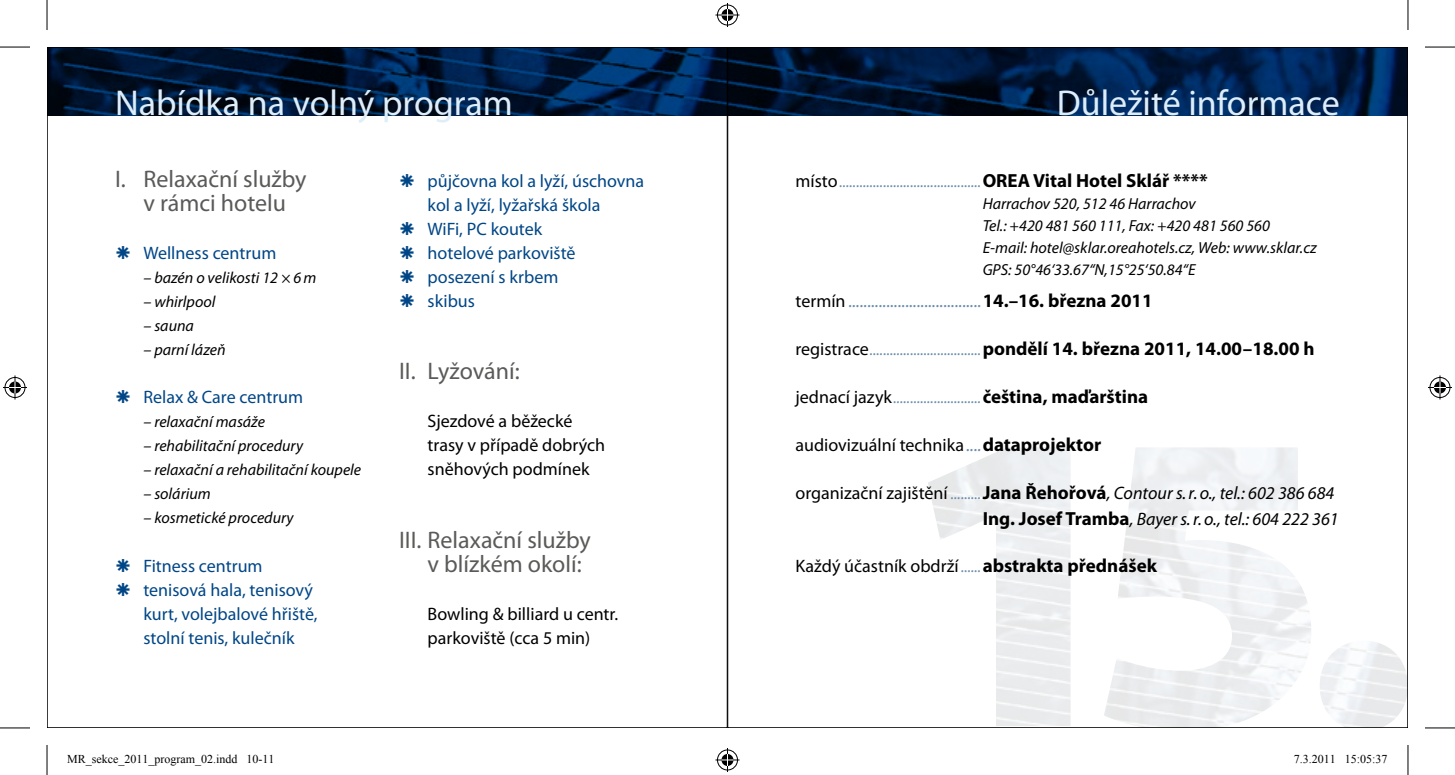
<style>
.page{position:relative;width:1455px;height:775px;background:#fff}
.page>*{position:absolute;margin:0;border:0;box-sizing:border-box;transform-origin:0 0}
.t1{font:36px "Myriad Pro";color:#ddedf9}
.t2{font:24px/24px "Myriad Pro";color:#5a5a59;text-align:center}
.t3{font:18px/24px "Myriad Pro";color:#004686}
.t4{font:18px/24px "Myriad Pro";color:#000}
.t5{font:italic 18px/26px "Myriad Pro";color:#000;text-align:right}
.t6{font:italic 18px "Myriad Pro";color:#698cac}
.t7{font:italic 16px/22px "Myriad Pro";color:#000}
.t8{font:italic 16px "Myriad Pro";color:#698cac}
.t9{font:12px "Times New Roman";color:#000}
.s1{font-style:normal;font-size:18px}
.s2{color:#698cac}
.s3{font-weight:700;font-style:normal;font-size:19px}
.s4{font-style:normal;color:#000}
.s5{font-weight:700;font-style:normal;font-size:19px;color:#000}
.s6{font-style:normal;font-size:18px;color:#000}
.s7{font-style:italic;color:#698cac}
.s8{font-weight:700;font-size:19px}
.s9{font-style:normal}
.s10{font-size:16px;color:#698cac}
.s11{font-style:italic;font-size:16px;color:#698cac}
</style>
<div class="page">
<img style="left:49px;top:49px;width:676px;height:66px">
<svg style="left:729px;top:49px;width:677px;height:66px;background:#001c42"></svg>
<hr style="left:0;top:47px;width:30px;height:1px;background:#000">
<hr style="left:1425px;top:47px;width:30px;height:1px;background:#000">
<hr style="left:0;top:727px;width:30px;height:1px;background:#000">
<hr style="left:1425px;top:727px;width:30px;height:1px;background:#000">
<hr style="left:47px;top:0;width:1px;height:30px;background:#000">
<hr style="left:47px;top:744px;width:1px;height:30px;background:#000">
<hr style="left:1407px;top:0;width:1px;height:30px;background:#000">
<hr style="left:1407px;top:744px;width:1px;height:30px;background:#000">
<svg style="left:715px;top:3px;width:24px;height:24px"></svg>
<svg style="left:715px;top:748px;width:24px;height:23px"></svg>
<svg style="left:3px;top:375px;width:24px;height:24px"></svg>
<svg style="left:1428px;top:375px;width:24px;height:24px"></svg>
<h1 class="t1" style="left:115px;top:81px;width:399px">Nabídka na volný program</h1>
<h1 class="t1" style="left:1057px;top:81px;width:285px">Důležité informace</h1>
<h2 class="t2" style="left:115px;top:167px;width:193px">I. Relaxační služby v rámci hotelu</h2>
<p class="t3" style="left:143px;top:241px;width:134px">Wellness centrum</p>
<p class="t7" style="left:143px;top:266px;width:174px">– bazén o velikosti 12 × 6m</p>
<p class="t7" style="left:143px;top:290px;width:74px">– whirlpool</p>
<p class="t7" style="left:143px;top:314px;width:52px">– sauna</p>
<p class="t7" style="left:143px;top:338px;width:84px">– parní lázeň</p>
<p class="t3" style="left:143px;top:385px;width:161px">Relax &amp; Care centrum</p>
<p class="t7" style="left:143px;top:410px;width:123px">– relaxační masáže</p>
<p class="t7" style="left:143px;top:434px;width:161px">– rehabilitační procedury</p>
<p class="t7" style="left:143px;top:458px;width:219px">– relaxační a rehabilitační koupele</p>
<p class="t7" style="left:143px;top:482px;width:69px">– solárium</p>
<p class="t7" style="left:143px;top:506px;width:152px">– kosmetické procedury</p>
<p class="t3" style="left:143px;top:553px;width:176px">Fitness centrum tenisová hala, tenisový kurt, volejbalové hřiště, stolní tenis, kulečník</p>
<p class="t3" style="left:428px;top:169px;width:218px">půjčovna kol a lyží, úschovna kol a lyží, lyžařská škola<br>WiFi, PC koutek<br>hotelové parkoviště posezení s krbem<br>skibus</p>
<h2 class="t2" style="left:399px;top:359px;width:122px">II. Lyžování:</h2>
<p class="t4" style="left:428px;top:409px;width:179px">Sjezdové a běžecké trasy v případě dobrých sněhových podmínek</p>
<h2 class="t2" style="left:428px;top:527px;width:165px;text-align:left;text-indent:-28px">III. Relaxační služby v blízkém okolí:</h2>
<p class="t4" style="left:428px;top:601px;width:192px">Bowling &amp; billiard u centr. parkoviště (cca 5 min)</p>
<p class="t7" style="left:982px;top:170px;width:335px;text-indent:-187px"><span class="s1">místo</span><span class="s2">..........................................</span><span class="s3">OREA Vital Hotel Sklář ****<br></span>Harrachov 520, 512 46 Harrachov<br>Tel.: +420 481 560 111, Fax: +420 481 560 560<br>E-mail: hotel@sklar.oreahotels.cz, Web: www.sklar.cz GPS: 50°46‘33.67“N,15°25‘50.84“E</p>
<p class="t6" style="left:795px;top:290px;width:359px"><span class="s4">termín</span> ...................................<span class="s5">14.–16. března 2011</span></p>
<p class="t8" style="left:795px;top:340px;width:520px"><span class="s6">registrace</span>.................................<span class="s5">pondělí 14. března 2011, 14.00–18.00 h</span></p>
<p class="t8" style="left:795px;top:388px;width:354px"><span class="s6">jednací jazyk</span>..........................<span class="s5">čeština, maďarština</span></p>
<p class="t4" style="left:795px;top:433px;width:307px">audiovizuální technika <span class="s7">....</span><span class="s8">dataprojektor</span></p>
<p class="t5" style="left:795px;top:480px;width:545px"><span class="s9">organizační zajištění</span> <span class="s10">.........</span><span class="s3">Jana Řehořová</span>, Contour s.r.o., tel.: 602 386 684<br><span class="s3">Ing. Josef Tramba</span>, Bayer s.r.o., tel.: 604 222 361</p>
<p class="t4" style="left:795px;top:553px;width:363px">Každý účastník obdrží <span class="s11">......</span><span class="s8">abstrakta přednášek</span></p>
<p class="t9" style="left:67px;top:750px;width:209px">MR_sekce_2011_program_02.indd 10-11</p>
<p class="t9" style="left:1294px;top:750px;width:95px">7.3.2011 15:05:37</p>
</div>
